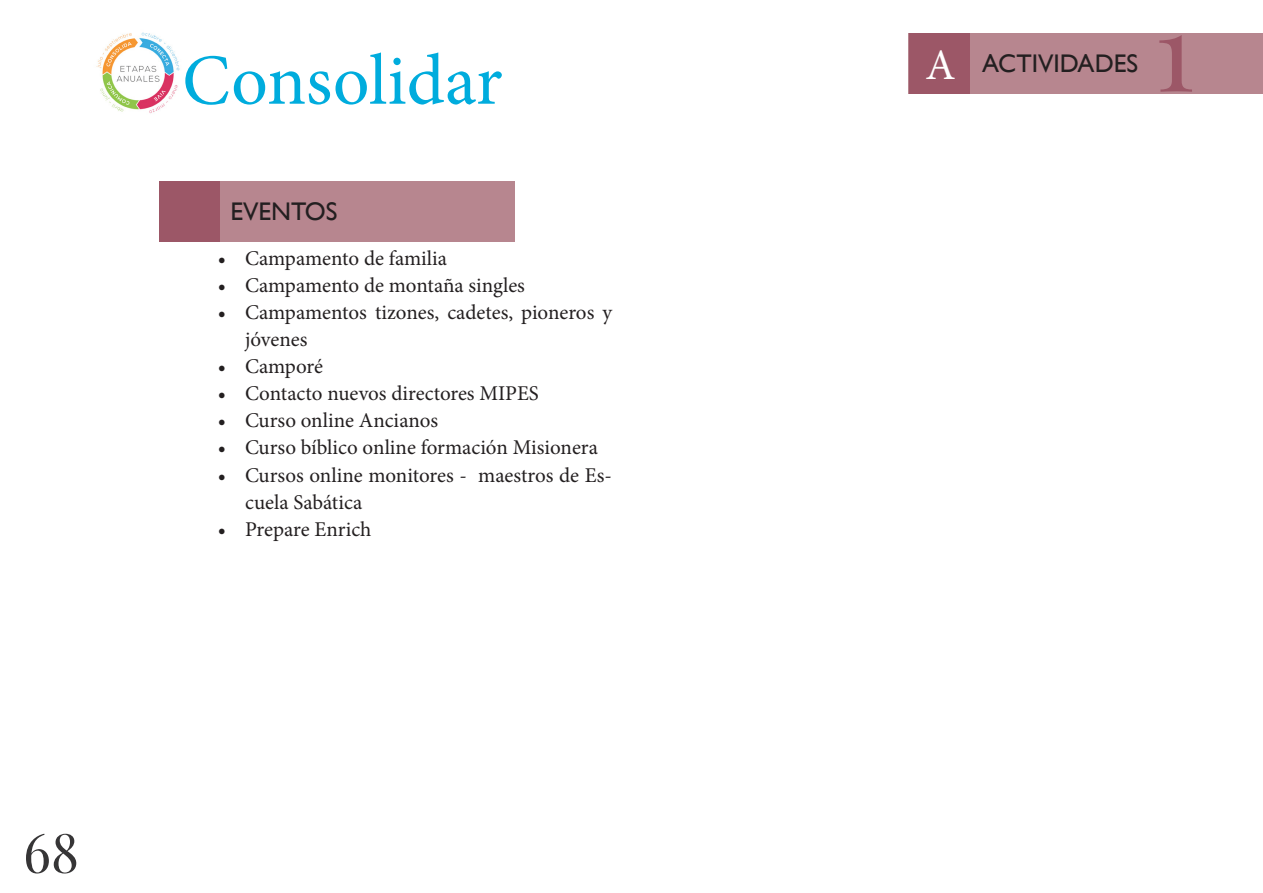
<style>
.page{position:relative;width:1263px;height:893px;background:#fff}
.page>*{position:absolute;margin:0;border:0;box-sizing:border-box;transform-origin:0 0}
.t1{font:108px "Playfair Display";color:#9c5767}
.t2{font:72px "Minion Pro";color:#00acdd}
.t3{font:54px "Playfair Display";color:#363536}
.t4{font:25.5px "Gill Sans";color:#231f20}
.t5{font:21px/27px "Minion Pro";color:#231f20}
.s1{font-family:"Minion Pro";font-size:43.5px;color:#fff}
</style>
<div class="page">
<img style="left:96px;top:32px;width:84px;height:82px">
<div style="left:909px;top:33px;width:354px;height:61px;background:#b7868f"></div>
<div style="left:909px;top:33px;width:60px;height:61px;background:#9c5767"></div>
<div style="left:160px;top:181px;width:354px;height:61px;background:#b7868f"></div>
<div style="left:160px;top:181px;width:60px;height:61px;background:#9c5767"></div>
<h2 class="t2" style="left:182px;top:32px;width:322px">Consolidar</h2>
<p class="t4" style="left:230px;top:197px;width:109px">EVENTOS</p>
<p class="t5" style="left:218px;top:245px;width:231px">• Campamento de familia</p>
<p class="t5" style="left:218px;top:272px;width:308px">• Campamento de montaña singles</p>
<p class="t5" style="left:245px;top:299px;width:369px;text-indent:-27px">• Campamentos tizones, cadetes, pioneros y jóvenes</p>
<p class="t5" style="left:218px;top:353px;width:107px">• Camporé</p>
<p class="t5" style="left:218px;top:380px;width:322px">• Contacto nuevos directores MIPES</p>
<p class="t5" style="left:218px;top:407px;width:222px">• Curso online Ancianos</p>
<p class="t5" style="left:218px;top:434px;width:381px">• Curso bíblico online formación Misionera</p>
<p class="t5" style="left:245px;top:461px;width:369px;text-indent:-27px">• Cursos online monitores - maestros de Es&shy;cuela Sabática</p>
<p class="t5" style="left:218px;top:515px;width:155px">• Prepare Enrich</p>
<h3 class="t3" style="left:23px;top:819px;width:57px">68</h3>
<p class="t4" style="left:925px;top:49px;width:214px"><span class="s1">A</span> ACTIVIDADES</p>
<h1 class="t1" style="left:1154px;top:-16px;width:41px">1</h1>
</div>
